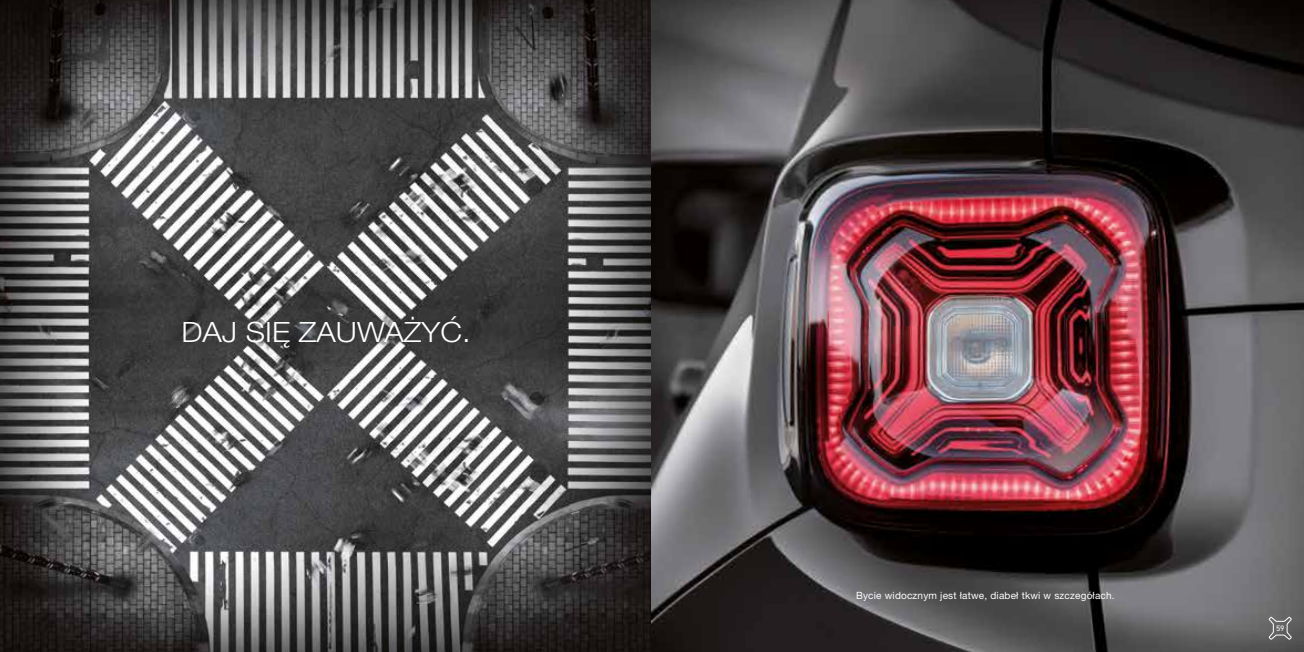
<style>
.page{position:relative;width:1304px;height:652px;background:#fff}
.page>*{position:absolute;margin:0;border:0;box-sizing:border-box;transform-origin:0 0}
.t1{font:300 28px "Helvetica Neue LT Pro";color:#fff;scale:1.1 1}
.t2{font:10px "Helvetica Neue LT Pro";letter-spacing:.02em;color:#fff}
.t3{font:8px "DIN Next LT Pro";color:#fff}
</style>
<div class="page">
<img style="left:0;top:0;width:1304px;height:652px">
<svg style="left:1268px;top:616px;width:25px;height:24px"></svg>
<h1 class="t1" style="left:181px;top:315px;width:264px">DAJ SIĘ ZAUWAŻYĆ.</h1>
<p class="t2" style="left:856px;top:589px;width:260px">Bycie widocznym jest łatwe, diabeł tkwi w szczegółach.</p>
<p class="t3" style="left:1276px;top:624px;width:10px">59</p>
</div>
